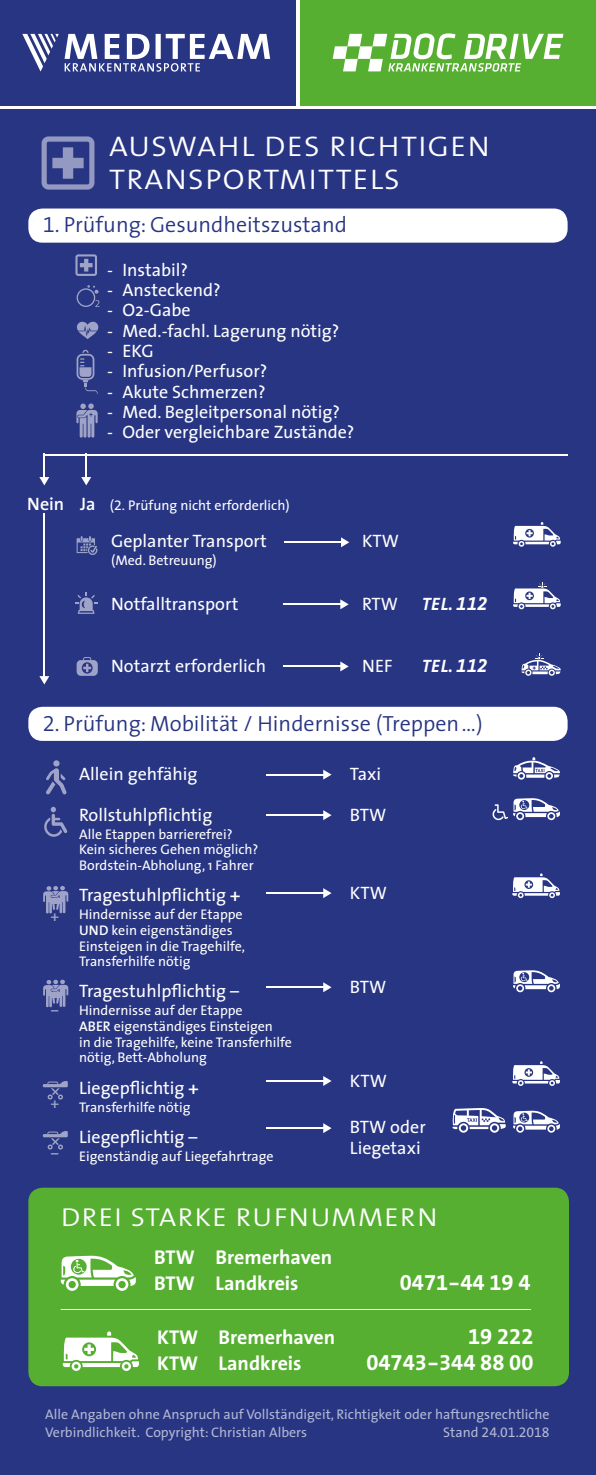
<style>
.page{position:relative;width:596px;height:1475px;background:#fff}
.page>*{position:absolute;margin:0;border:0;box-sizing:border-box;transform-origin:0 0}
.t1{font:300 28.4px/33.2px "The Sans";letter-spacing:.05em;color:#fff;scale:1.08 1}
.t2{font:300 26px "The Sans";letter-spacing:.05em;color:#fff;scale:1.08 1}
.t3{font:300 22px "The Sans";color:#283583}
.t4{font:22px "The Sans Bold Expert";color:#fff}
.t5{font:700 20px/25.6px "The Sans";color:#fff}
.t6{font:18px/20.4px "The Sans";color:#fff}
.t7{font:italic 700 18px "The Sans";letter-spacing:.035em;color:#fff}
.t8{font:600 14.6px "The Sans";color:#fff}
.t9{font:14px/15.6px "The Sans";color:#fff}
.t10{font:14px "The Sans Expert";color:#fff}
.s1{font-family:"The Sans Semi Light Expert";font-weight:400}
.s2{font-weight:600;font-size:18px}
.s3{font-family:"The Sans Expert"}
.s4{font-family:"The Serif Bold Expert";font-weight:400;font-size:19px}
.s5{font-weight:600}
.s6{font-family:"The Sans"}
</style>
<div class="page">
<div style="left:300px;top:0;width:295px;height:106px;background:#56af31"></div>
<div style="left:0;top:110px;width:595px;height:1364px;background:#283583"></div>
<svg style="left:332px;top:33px;width:231px;height:39px"></svg>
<div style="left:0;top:0;width:295px;height:106px;background:#283583"></div>
<svg style="left:22px;top:34px;width:248px;height:38px"></svg>
<div style="left:28px;top:208px;width:539px;height:34px;background:#fff;border-radius:14px"></div>
<svg style="left:77px;top:657px;width:21px;height:18px"></svg>
<svg style="left:75px;top:592px;width:23px;height:21px"></svg>
<svg style="left:77px;top:536px;width:20px;height:19px"></svg>
<svg style="left:513px;top:522px;width:47px;height:24px"></svg>
<svg style="left:77px;top:322px;width:21px;height:17px"></svg>
<svg style="left:76px;top:350px;width:22px;height:44px"></svg>
<svg style="left:76px;top:403px;width:22px;height:34px"></svg>
<svg style="left:75px;top:254px;width:22px;height:22px"></svg>
<svg style="left:39px;top:477px;width:10px;height:8px"></svg>
<hr style="left:43px;top:453px;width:2px;height:30px;background:#fff">
<svg style="left:39px;top:676px;width:10px;height:8px"></svg>
<hr style="left:43px;top:512px;width:2px;height:165px;background:#fff">
<hr style="left:44px;top:453px;width:523px;height:2px;background:#fff">
<svg style="left:81px;top:477px;width:10px;height:8px"></svg>
<hr style="left:85px;top:453px;width:2px;height:30px;background:#fff">
<svg style="left:77px;top:285px;width:22px;height:22px"></svg>
<svg style="left:42px;top:136px;width:52px;height:53px"></svg>
<svg style="left:340px;top:661px;width:8px;height:10px"></svg>
<hr style="left:283px;top:665px;width:59px;height:2px;background:#fff">
<svg style="left:340px;top:599px;width:8px;height:10px"></svg>
<hr style="left:283px;top:603px;width:59px;height:2px;background:#fff">
<svg style="left:341px;top:537px;width:8px;height:10px"></svg>
<hr style="left:284px;top:541px;width:58px;height:2px;background:#fff">
<svg style="left:513px;top:582px;width:47px;height:27px"></svg>
<svg style="left:521px;top:653px;width:39px;height:22px"></svg>
<div style="left:28px;top:1187px;width:540px;height:198px;background:#56af31;border-radius:14px"></div>
<svg style="left:61px;top:1255px;width:75px;height:35px"></svg>
<svg style="left:63px;top:1331px;width:76px;height:39px"></svg>
<hr style="left:61px;top:1308px;width:469px;height:1px;background:#fff">
<div style="left:28px;top:706px;width:539px;height:34px;background:#fff;border-radius:14px"></div>
<svg style="left:44px;top:806px;width:23px;height:30px"></svg>
<svg style="left:512px;top:873px;width:47px;height:25px"></svg>
<svg style="left:513px;top:970px;width:46px;height:22px"></svg>
<svg style="left:452px;top:1108px;width:53px;height:24px"></svg>
<svg style="left:513px;top:1110px;width:46px;height:22px"></svg>
<svg style="left:43px;top:886px;width:25px;height:27px"></svg>
<div style="left:51px;top:898px;width:10px;height:6px;background:#9ea3c7"></div>
<svg style="left:43px;top:979px;width:25px;height:28px"></svg>
<div style="left:51px;top:992px;width:10px;height:5px;background:#9ea3c7"></div>
<svg style="left:43px;top:1081px;width:25px;height:18px"></svg>
<svg style="left:43px;top:1131px;width:25px;height:18px"></svg>
<svg style="left:512px;top:1061px;width:47px;height:24px"></svg>
<svg style="left:323px;top:1076px;width:8px;height:9px"></svg>
<hr style="left:266px;top:1079px;width:58px;height:2px;background:#fff">
<svg style="left:323px;top:982px;width:8px;height:10px"></svg>
<hr style="left:266px;top:986px;width:58px;height:2px;background:#fff">
<svg style="left:323px;top:888px;width:8px;height:10px"></svg>
<hr style="left:266px;top:892px;width:58px;height:1px;background:#fff">
<svg style="left:323px;top:810px;width:8px;height:10px"></svg>
<hr style="left:266px;top:814px;width:58px;height:2px;background:#fff">
<svg style="left:323px;top:769px;width:8px;height:10px"></svg>
<hr style="left:266px;top:773px;width:58px;height:2px;background:#fff">
<svg style="left:323px;top:1123px;width:8px;height:9px"></svg>
<hr style="left:266px;top:1127px;width:58px;height:1px;background:#fff">
<svg style="left:46px;top:760px;width:21px;height:34px"></svg>
<svg style="left:513px;top:757px;width:46px;height:22px"></svg>
<svg style="left:492px;top:798px;width:67px;height:22px"></svg>
<h1 class="t1" style="left:109px;top:128px;width:353px">AUSWAHL DES RICHTIGEN<br>TRANSPORTMITTELS</h1>
<h3 class="t3" style="left:43px;top:207px;width:305px"><span class="s1">1</span>. Prüfung: Gesundheitszustand</h3>
<p class="t6" style="left:107px;top:259px;width:83px">- Instabil?</p>
<p class="t6" style="left:107px;top:279px;width:115px">- Ansteckend?</p>
<p class="t6" style="left:107px;top:299px;width:85px">- O2-Gabe</p>
<p class="t6" style="left:107px;top:320px;width:234px">- Med.-fachl. Lagerung nötig?</p>
<p class="t6" style="left:107px;top:340px;width:48px">- EKG</p>
<p class="t6" style="left:107px;top:360px;width:162px">- Infusion/Perfusor?</p>
<p class="t6" style="left:107px;top:381px;width:160px">- Akute Schmerzen?</p>
<p class="t6" style="left:107px;top:401px;width:234px">- Med. Begleitpersonal nötig?</p>
<p class="t6" style="left:107px;top:421px;width:249px">- Oder vergleichbare Zustände?</p>
<p class="t9" style="left:27px;top:496px;width:264px"><span class="s2">Nein Ja</span> (<span class="s3">2.</span> Prüfung nicht erforderlich)</p>
<p class="t6" style="left:111px;top:530px;width:157px">Geplanter Transport</p>
<p class="t9" style="left:111px;top:552px;width:107px">(Med. Betreuung)</p>
<p class="t6" style="left:111px;top:593px;width:129px">Notfalltransport</p>
<p class="t6" style="left:111px;top:655px;width:156px">Notarzt erforderlich</p>
<p class="t6" style="left:362px;top:530px;width:38px">KTW</p>
<p class="t6" style="left:362px;top:593px;width:37px">RTW</p>
<p class="t7" style="left:421px;top:588px;width:67px">TEL. <span class="s4">112</span></p>
<p class="t6" style="left:362px;top:655px;width:32px">NEF</p>
<p class="t7" style="left:421px;top:651px;width:67px">TEL. <span class="s4">112</span></p>
<h3 class="t3" style="left:43px;top:704px;width:441px"><span class="s1">2</span>. Prüfung: Mobilität / Hindernisse (Treppen…)</h3>
<p class="t6" style="left:79px;top:763px;width:120px">Allein gehfähig</p>
<p class="t6" style="left:79px;top:803px;width:135px">Rollstuhlpflichtig</p>
<p class="t9" style="left:79px;top:825px;width:181px">Alle Etappen barrierefrei?<br>Kein sicheres Gehen möglich?<br>Bordstein-Abholung, 1 Fahrer</p>
<p class="t6" style="left:79px;top:884px;width:162px">Tragestuhlpflichtig <span class="s5">+</span></p>
<p class="t9" style="left:79px;top:906px;width:167px">Hindernisse auf der Etappe<br><span class="s5">UND</span> kein eigenständiges<br>Einsteigen in die Tragehilfe,<br>Transferhilfe nötig</p>
<p class="t6" style="left:79px;top:980px;width:161px">Tragestuhlpflichtig –</p>
<p class="t9" style="left:79px;top:1002px;width:214px">Hindernisse auf der Etappe<br><span class="s5">ABER</span> eigenständiges Einsteigen<br>in die Tragehilfe, keine Transferhilfe nötig, Bett-Abholung</p>
<p class="t6" style="left:79px;top:1076px;width:121px">Liegepflichtig <span class="s5">+</span></p>
<p class="t9" style="left:79px;top:1098px;width:113px">Transferhilfe nötig</p>
<p class="t6" style="left:79px;top:1125px;width:120px">Liegepflichtig –</p>
<p class="t9" style="left:79px;top:1147px;width:196px">Eigenständig auf Liegefahrtrage</p>
<p class="t6" style="left:350px;top:763px;width:33px">Taxi</p>
<p class="t6" style="left:350px;top:803px;width:38px">BTW</p>
<p class="t6" style="left:350px;top:881px;width:38px">KTW</p>
<p class="t8" style="left:51px;top:903px;width:10px">+</p>
<p class="t6" style="left:350px;top:976px;width:38px">BTW</p>
<p class="t8" style="left:51px;top:997px;width:9px">–</p>
<p class="t6" style="left:350px;top:1069px;width:38px">KTW</p>
<p class="t6" style="left:350px;top:1116px;width:77px">BTW oder<br>Liegetaxi</p>
<p class="t8" style="left:51px;top:1090px;width:10px">+</p>
<p class="t8" style="left:51px;top:1140px;width:9px">–</p>
<h2 class="t2" style="left:61px;top:1195px;width:349px">DREI STARKE RUFNUMMERN</h2>
<h3 class="t5" style="left:154px;top:1243px;width:179px">BTW Bremerhaven<br>BTW Landkreis</h3>
<h3 class="t4" style="left:399px;top:1263px;width:132px">0471-44 19 4</h3>
<h3 class="t5" style="left:157px;top:1323px;width:179px">KTW Bremerhaven</h3>
<h3 class="t4" style="left:468px;top:1317px;width:67px">19 222</h3>
<h3 class="t5" style="left:157px;top:1349px;width:146px">KTW Landkreis</h3>
<h3 class="t4" style="left:366px;top:1343px;width:168px">04743-344 88 00</h3>
<p class="t9" style="left:45px;top:1404px;width:506px;line-height:18px">Alle Angaben ohne Anspruch auf Vollständigeit, Richtigkeit oder haftungsrechtliche<br>Verbindlichkeit. Copyright: Christian Albers</p>
<p class="t10" style="left:443px;top:1419px;width:108px"><span class="s6">Stand</span> 24.01.2018</p>
</div>
